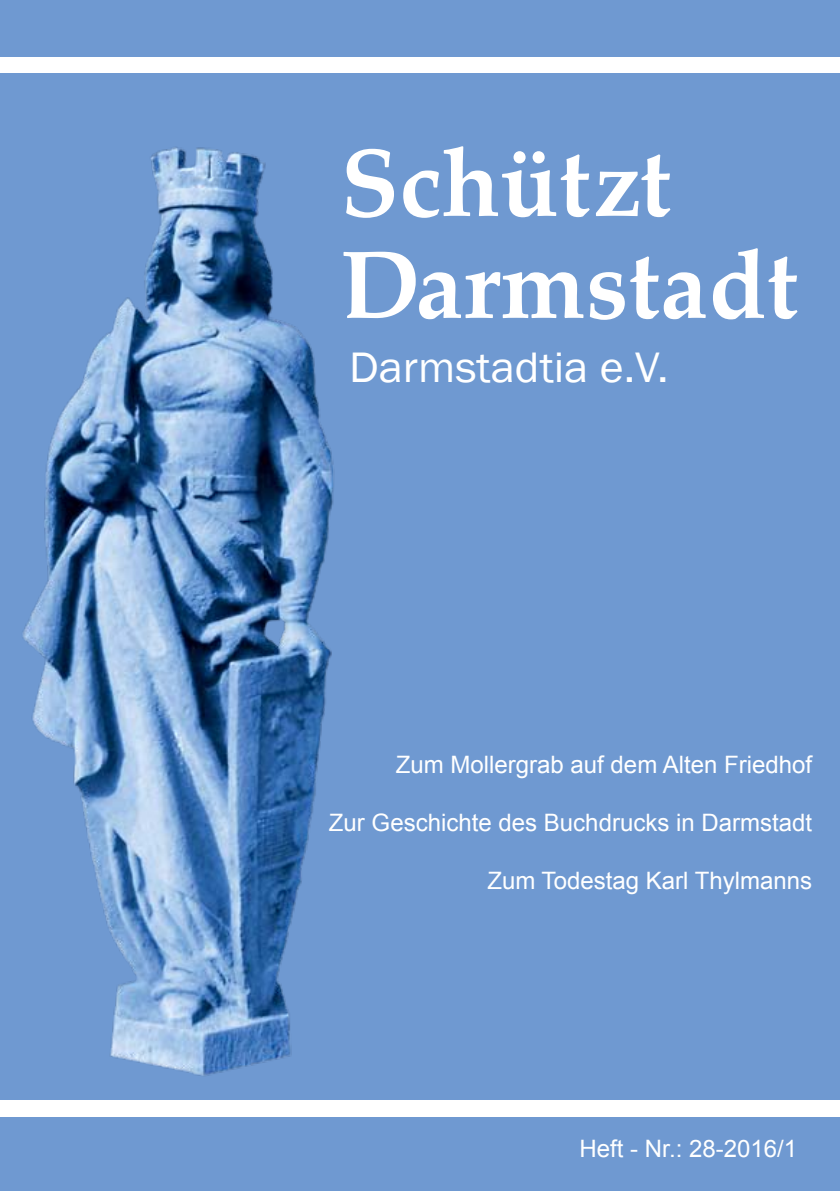
<style>
.page{position:relative;width:840px;height:1191px;background:#fff}
.page>*{position:absolute;margin:0;border:0;box-sizing:border-box;transform-origin:0 0}
.t1{font:700 95.6px/102px "Palatino Linotype";color:#fff}
.t2{font:43.8px "Franklin Gothic";color:#fff;scale:1.05 1}
.t3{font:24px "Arial";color:#fff}
</style>
<div class="page">
<div style="left:0;top:1117px;width:839px;height:74px;background:#6f99d1"></div>
<div style="left:0;top:74px;width:839px;height:1026px;background:#6f99d1"></div>
<div style="left:0;top:0;width:839px;height:57px;background:#6f99d1"></div>
<img style="left:23px;top:147px;width:311px;height:929px">
<h1 class="t1" style="left:340px;top:129px;width:459px">Schützt<br>Darmstadt</h1>
<h2 class="t2" style="left:349px;top:340px;width:306px">Darmstadtia e.V.</h2>
<p class="t3" style="left:395px;top:749px;width:418px">Zum Mollergrab auf dem Alten Friedhof</p>
<p class="t3" style="left:329px;top:807px;width:484px">Zur Geschichte des Buchdrucks in Darmstadt</p>
<p class="t3" style="left:487px;top:864px;width:326px">Zum Todestag Karl Thylmanns</p>
<p class="t3" style="left:579px;top:1133px;width:219px">Heft - Nr.: 28-2016/1</p>
</div>
